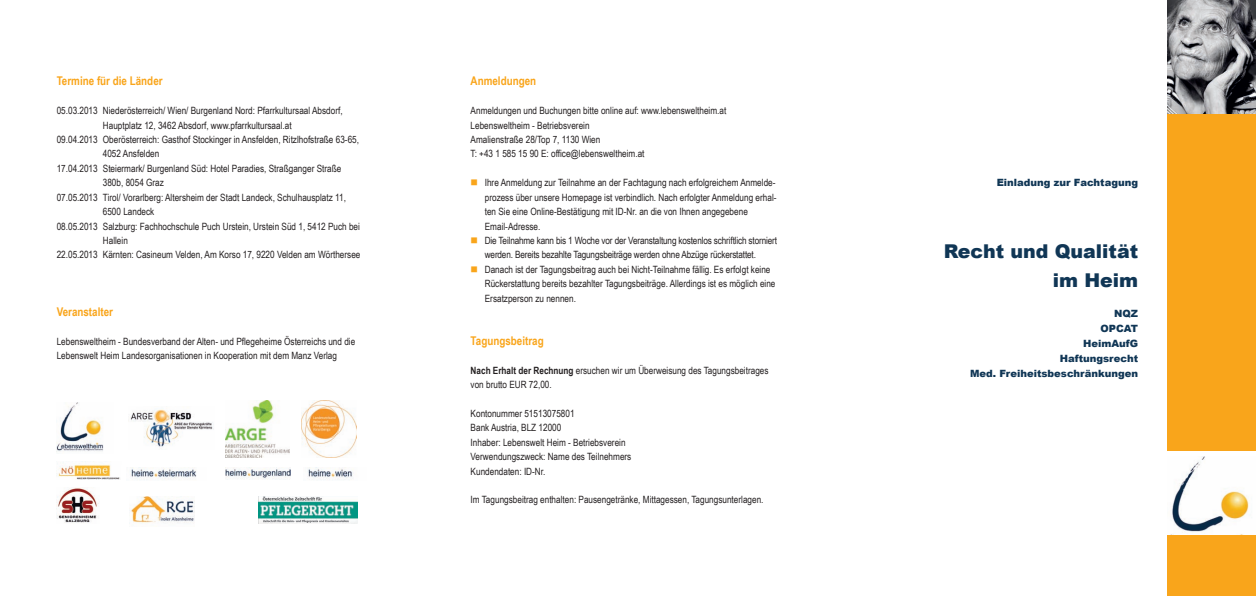
<style>
.page{position:relative;width:1256px;height:596px;background:#fff}
.page>*{position:absolute;margin:0;border:0;box-sizing:border-box;transform-origin:0 0}
.t1{font:900 19px/28.8px "Arial";color:#103655;text-align:right}
.t2{font:700 12px "Arial Narrow";color:#f9a51b}
.t3{font:10px/14.4px "Arial Narrow";color:#231f20}
.t4{font:900 10px/15px "Arial";color:#103655;text-align:right}
.t5{font:10px "Wingdings";color:#f9a51b}
.s1{font-weight:700}
</style>
<div class="page">
<div style="left:1167px;top:0;width:89px;height:595px;background:#f9a51b"></div>
<div style="left:1167px;top:451px;width:89px;height:83px;background:#fff"></div>
<img style="left:1172px;top:456px;width:77px;height:77px">
<img style="left:1167px;top:0;width:89px;height:113px">
<img style="left:226px;top:400px;width:63px;height:57px">
<img style="left:130px;top:409px;width:84px;height:38px">
<img style="left:58px;top:461px;width:62px;height:18px">
<img style="left:131px;top:496px;width:63px;height:27px">
<img style="left:226px;top:467px;width:64px;height:12px">
<img style="left:130px;top:467px;width:67px;height:12px">
<img style="left:307px;top:467px;width:46px;height:12px">
<img style="left:302px;top:400px;width:55px;height:57px">
<svg style="left:64px;top:522px;width:25px;height:1px"></svg>
<img style="left:57px;top:488px;width:42px;height:34px">
<img style="left:258px;top:496px;width:100px;height:26px">
<img style="left:57px;top:402px;width:47px;height:49px">
<p class="t2" style="left:57px;top:74px;width:107px">Termine für die Länder</p>
<p class="t3" style="left:57px;top:103px;width:287px">05.03.2013 Niederösterreich/ Wien/ Burgenland Nord: Pfarrkultursaal Absdorf,</p>
<p class="t3" style="left:103px;top:118px;width:190px">Hauptplatz 12, 3462 Absdorf, www.pfarrkultursaal.at</p>
<p class="t3" style="left:57px;top:132px;width:304px">09.04.2013 Oberösterreich: Gasthof Stockinger in Ansfelden, Ritzlhofstraße 63-65,</p>
<p class="t3" style="left:103px;top:146px;width:58px">4052 Ansfelden</p>
<p class="t3" style="left:57px;top:161px;width:286px">17.04.2013 Steiermark/ Burgenland Süd: Hotel Paradies, Straßganger Straße</p>
<p class="t3" style="left:103px;top:175px;width:63px">380b, 8054 Graz</p>
<p class="t3" style="left:57px;top:190px;width:291px">07.05.2013 Tirol/ Vorarlberg: Altersheim der Stadt Landeck, Schulhausplatz 11,</p>
<p class="t3" style="left:103px;top:204px;width:53px">6500 Landeck</p>
<p class="t3" style="left:57px;top:218px;width:305px">08.05.2013 Salzburg: Fachhochschule Puch Urstein, Urstein Süd 1, 5412 Puch bei</p>
<p class="t3" style="left:103px;top:233px;width:27px">Hallein</p>
<p class="t3" style="left:57px;top:247px;width:305px">22.05.2013 Kärnten: Casineum Velden, Am Korso 17, 9220 Velden am Wörthersee</p>
<p class="t2" style="left:57px;top:304px;width:58px">Veranstalter</p>
<p class="t3" style="left:57px;top:334px;width:300px">Lebensweltheim - Bundesverband der Alten- und Pflegeheime Österreichs und die<br>Lebenswelt Heim Landesorganisationen in Kooperation mit dem Manz Verlag</p>
<p class="t2" style="left:471px;top:74px;width:67px">Anmeldungen</p>
<p class="t3" style="left:471px;top:103px;width:257px">Anmeldungen und Buchungen bitte online auf: www.lebensweltheim.at Lebensweltheim - Betriebsverein<br>Amalienstraße 28/Top 7, 1130 Wien<br>T: +43 1 585 15 90 E: office@lebensweltheim.at</p>
<p class="t3" style="left:485px;top:175px;width:294px">Ihre Anmeldung zur Teilnahme an der Fachtagung nach erfolgreichem Anmelde&shy;prozess über unsere Homepage ist verbindlich. Nach erfolgter Anmeldung erhal&shy;ten Sie eine Online-Bestätigung mit ID-Nr. an die von Ihnen angegebene Email-Adresse.<br>Die Teilnahme kann bis 1 Woche vor der Veranstaltung kostenlos schriftlich storniert werden. Bereits bezahlte Tagungsbeiträge werden ohne Abzüge rückerstattet.<br>Danach ist der Tagungsbeitrag auch bei Nicht-Teilnahme fällig. Es erfolgt keine Rückerstattung bereits bezahlter Tagungsbeiträge. Allerdings ist es möglich eine Ersatzperson zu nennen.</p>
<p class="t2" style="left:471px;top:333px;width:75px">Tagungsbeitrag</p>
<p class="t3" style="left:471px;top:362px;width:299px"><span class="s1">Nach Erhalt der Rechnung</span> ersuchen wir um Überweisung des Tagungsbeitrages von brutto EUR 72,00.</p>
<p class="t3" style="left:471px;top:406px;width:162px">Kontonummer 51513075801<br>Bank Austria, BLZ 12000<br>Inhaber: Lebenswelt Heim - Betriebsverein<br>Verwendungszweck: Name des Teilnehmers<br>Kundendaten: ID-Nr.</p>
<p class="t3" style="left:471px;top:492px;width:294px">Im Tagungsbeitrag enthalten: Pausengetränke, Mittagessen, Tagungsunterlagen.</p>
<p class="t5" style="left:471px;top:177px;width:9px">■</p>
<p class="t5" style="left:471px;top:235px;width:9px">■</p>
<p class="t5" style="left:471px;top:263px;width:9px">■</p>
<p class="t4" style="left:997px;top:174px;width:143px">Einladung zur Fachtagung</p>
<h1 class="t1" style="left:943px;top:236px;width:196px">Recht und Qualität im Heim</h1>
<p class="t4" style="left:970px;top:305px;width:170px">NQZ<br>OPCAT<br>HeimAufG<br>Haftungsrecht<br>Med. Freiheitsbeschränkungen</p>
</div>
